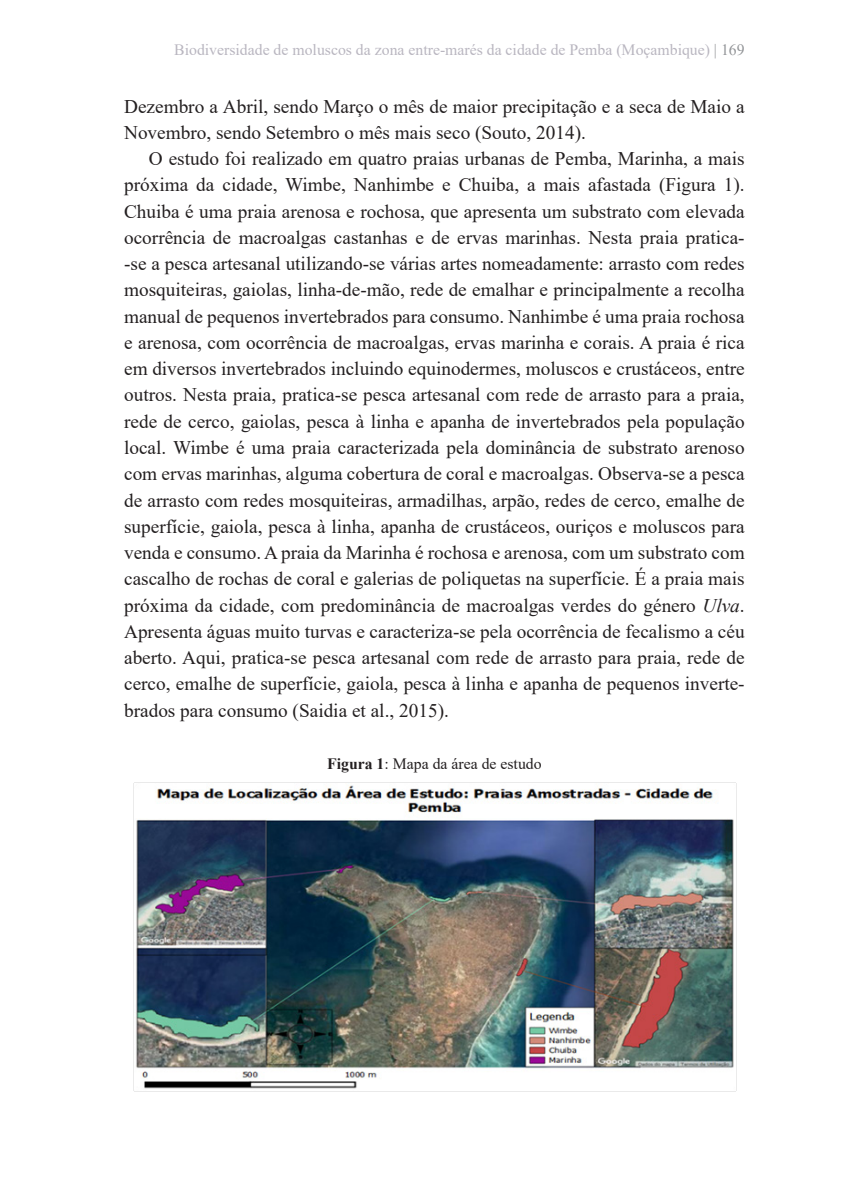
<style>
.page{position:relative;width:844px;height:1191px;background:#fff}
.page>*{position:absolute;margin:0;border:0;box-sizing:border-box;transform-origin:0 0}
.t1{font:19.25px/26.2px "Times New Roman";color:#231f20}
.t2{font:15.75px "Times New Roman";color:#b9b6c0}
.t3{font:15.75px "Times New Roman";color:#231f20}
.s1{color:#939598}
.s2{font-style:italic}
.s3{font-weight:700}
</style>
<div class="page">
<img style="left:133px;top:782px;width:603px;height:309px">
<p class="t2" style="left:174px;top:38px;width:571px">Biodiversidade de moluscos da zona entre-marés da cidade de Pemba (Moçambique) <span class="s1">| 169</span></p>
<p class="t1" style="left:124px;top:92px;width:622px">Dezembro a Abril, sendo Março o mês de maior precipitação e a seca de Maio a<br>Novembro, sendo Setembro o mês mais seco (Souto, 2014).</p>
<p class="t1" style="left:124px;top:145px;width:622px;text-align:justify;text-indent:25px">O estudo foi realizado em quatro praias urbanas de Pemba, Marinha, a mais próxima da cidade, Wimbe, Nanhimbe e Chuiba, a mais afastada (Figura 1).<br>Chuiba é uma praia arenosa e rochosa, que apresenta um substrato com elevada ocorrência de macroalgas castanhas e de ervas marinhas. Nesta praia pratica--se a pesca artesanal utilizando-se várias artes nomeadamente: arrasto com redes mosquiteiras, gaiolas, linha-de-mão, rede de emalhar e principalmente a recolha manual de pequenos invertebrados para consumo. Nanhimbe é uma praia rochosa e arenosa, com ocorrência de macroalgas, ervas marinha e corais. A praia é rica em diversos invertebrados incluindo equinodermes, moluscos e crustáceos, entre outros. Nesta praia, pratica-se pesca artesanal com rede de arrasto para a praia, rede de cerco, gaiolas, pesca à linha e apanha de invertebrados pela população local. Wimbe é uma praia caracterizada pela dominância de substrato arenoso com ervas marinhas, alguma cobertura de coral e macroalgas. Observa-se a pesca de arrasto com redes mosquiteiras, armadilhas, arpão, redes de cerco, emalhe de superfície, gaiola, pesca à linha, apanha de crustáceos, ouriços e moluscos para venda e consumo. A praia da Marinha é rochosa e arenosa, com um substrato com cascalho de rochas de coral e galerias de poliquetas na superfície. É a praia mais próxima da cidade, com predominância de macroalgas verdes do género <span class="s2">Ulva</span>.<br>Apresenta águas muito turvas e caracteriza-se pela ocorrência de fecalismo a céu aberto. Aqui, pratica-se pesca artesanal com rede de arrasto para praia, rede de cerco, emalhe de superfície, gaiola, pesca à linha e apanha de pequenos inverte&shy;brados para consumo (Saidia et al., 2015).</p>
<p class="t3" style="left:327px;top:752px;width:216px"><span class="s3">Figura 1</span>: Mapa da área de estudo</p>
</div>
